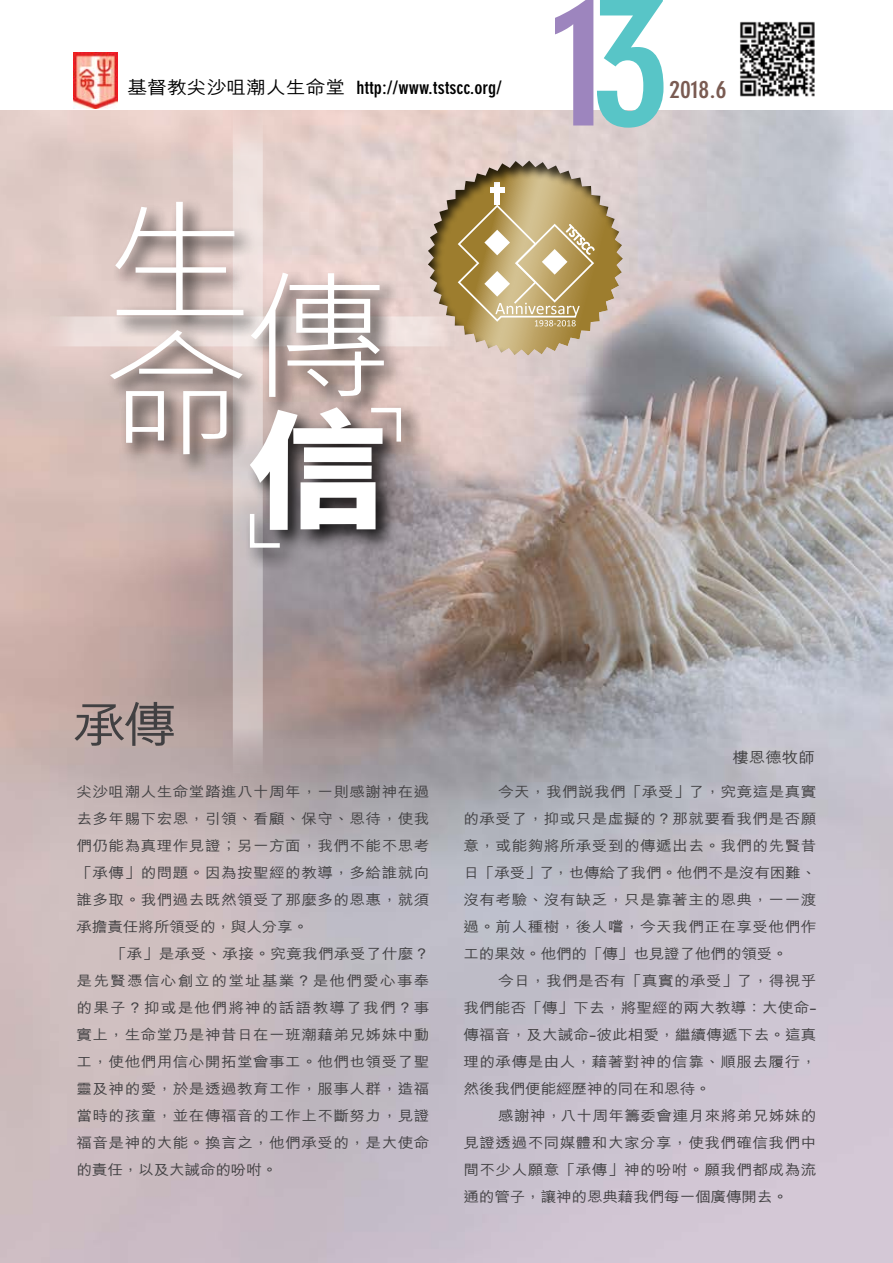
<style>
.page{position:relative;width:893px;height:1263px;background:#fff}
.page>*{position:absolute;margin:0;border:0;box-sizing:border-box;transform-origin:0 0}
.t1{font:700 condensed 180px "DIN Neuzeit Grotesk";color:#9d85be;scale:1.1 1}
.t2{font:300 135px/105.1px "M Hei HK";color:#fff;scale:1.1 1}
.t3{font:800 135px "M Hei HK";color:#fff;scale:1.1 1}
.t4{font:500 48px "M Hei HK";color:#414042;scale:1.1 1}
.t5{font:700 condensed 24px "DIN Neuzeit Grotesk";color:#7a5b52;scale:1.1 1}
.t6{font:700 condensed 18px "DIN Neuzeit Grotesk";color:#000;scale:1.1 1}
.t7{font:500 15px "M Hei HK";color:#414042;scale:1.1 1}
.t8{font:500 14.25px/27px "M Hei HK";letter-spacing:.025em;color:#414042;text-align:justify;scale:1.1 1}
.s1{font-family:"M Hei HK";font-weight:500;font-stretch:normal}
.s2{color:#58c5c7}
</style>
<div class="page">
<img style="left:0;top:111px;width:893px;height:1152px">
<svg style="left:233px;top:110px;width:30px;height:681px;background:#cfc2c1"></svg>
<div style="left:33px;top:316px;width:436px;height:30px;background:linear-gradient(to bottom,#e6d7d3,#ecd9d6)"></div>
<div style="left:107px;top:197px;width:317px;height:374px;background:#000;opacity:.85"></div>
<svg style="left:367px;top:406px;width:36px;height:40px"></svg>
<svg style="left:248px;top:509px;width:36px;height:41px"></svg>
<img style="left:740px;top:21px;width:75px;height:76px">
<img style="left:74px;top:52px;width:44px;height:57px">
<div style="left:426px;top:160px;width:198px;height:198px;background:#000;opacity:.75"></div>
<p class="t6" style="left:128px;top:77px;width:342px"><span class="s1">基督教尖沙咀潮人生命堂</span> http://www.tstscc.org/</p>
<h2 class="t2" style="left:102px;top:203px;width:266px">生命傳</h2>
<h2 class="t3" style="left:245px;top:381px;width:136px">信</h2>
<h1 class="t1" style="left:551px;top:-43px;width:110px">1<span class="s2">3</span></h1>
<h3 class="t5" style="left:669px;top:76px;width:54px">2018.6</h3>
<h3 class="t4" style="left:74px;top:690px;width:95px">承傳</h3>
<p class="t7" style="left:732px;top:746px;width:76px">樓恩德牧師</p>
<p class="t8" style="left:77px;top:777px;width:322px">尖沙咀潮人生命堂踏進八十周年，一則感謝神在過去多年賜下宏恩，引領、看顧、保守、恩待，使我們仍能為真理作見證；另一方面，我們不能不思考「承傳」的問題。因為按聖經的教導，多給誰就向誰多取。我們過去既然領受了那麼多的恩惠，就須承擔責任將所領受的，與人分享。</p>
<p class="t8" style="left:77px;top:939px;width:322px;text-indent:35px">「承」是承受、承接。究竟我們承受了什麼？是先賢憑信心創立的堂址基業？是他們愛心事奉的果子？抑或是他們將神的話語教導了我們？事實上，生命堂乃是神昔日在一班潮藉弟兄姊妹中動工，使他們用信心開拓堂會事工。他們也領受了聖靈及神的愛，於是透過教育工作，服事人群，造福當時的孩童，並在傳福音的工作上不斷努力，見證福音是神的大能。換言之，他們承受的，是大使命的責任，以及大誡命的吩咐。</p>
<p class="t8" style="left:463px;top:777px;width:322px;text-indent:35px">今天，我們說我們「承受」了，究竟這是真實的承受了，抑或只是虛擬的？那就要看我們是否願意，或能夠將所承受到的傳遞出去。我們的先賢昔日「承受」了，也傳給了我們。他們不是沒有困難、沒有考驗、沒有缺乏，只是靠著主的恩典，一一渡過。前人種樹，後人嚐，今天我們正在享受他們作工的果效。他們的「傳」也見證了他們的領受。</p>
<p class="t8" style="left:463px;top:966px;width:322px;text-indent:35px">今日，我們是否有「真實的承受」了，得視乎我們能否「傳」下去，將聖經的兩大教導：大使命-傳福音，及大誡命-彼此相愛，繼續傳遞下去。這真理的承傳是由人，藉著對神的信靠、順服去履行，然後我們便能經歷神的同在和恩待。</p>
<p class="t8" style="left:463px;top:1101px;width:322px;text-indent:35px">感謝神，八十周年籌委會連月來將弟兄姊妹的見證透過不同媒體和大家分享，使我們確信我們中間不少人願意「承傳」神的吩咐。願我們都成為流通的管子，讓神的恩典藉我們每一個廣傳開去。</p>
</div>
